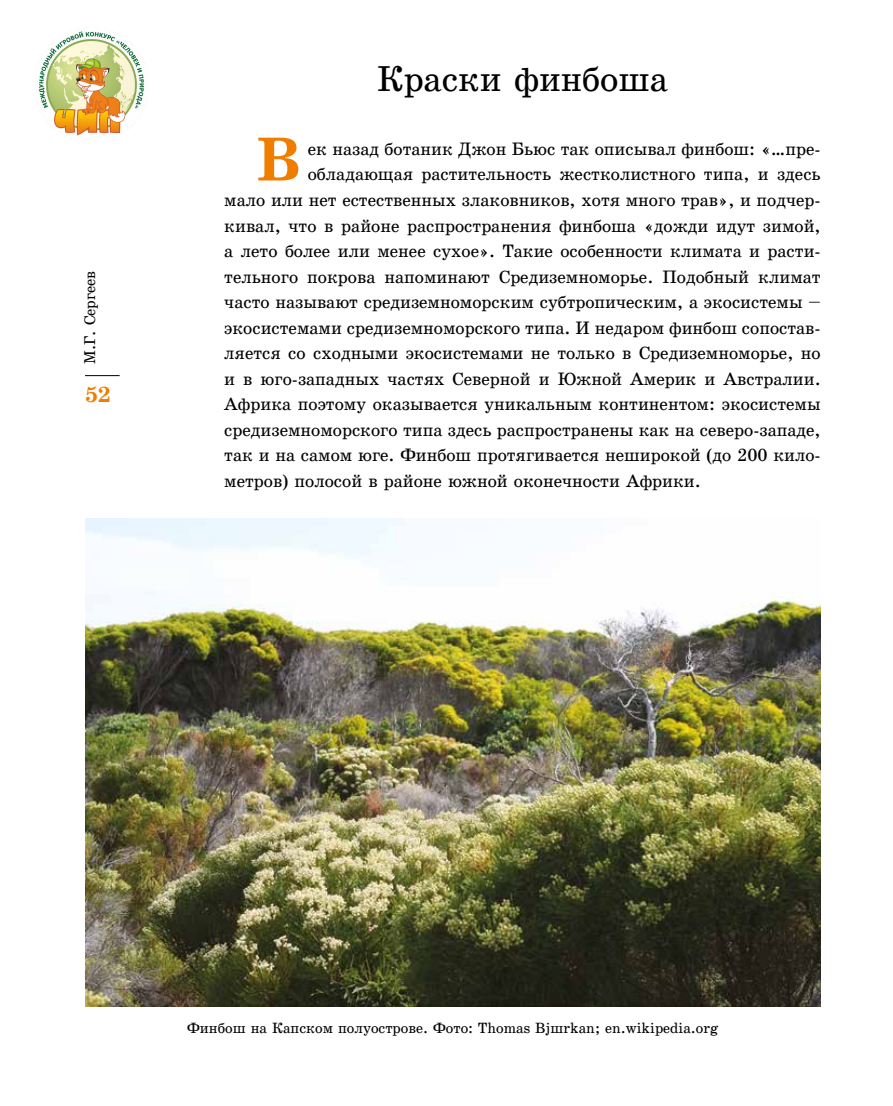
<style>
.page{position:relative;width:893px;height:1106px;background:#fff}
.page>*{position:absolute;margin:0;border:0;box-sizing:border-box;transform-origin:0 0}
.t1{font:700 59.7px "School";color:#ef7d00}
.t2{font:34.5px "School Plain";color:#000}
.t3{font:700 21px "School";color:#ef7d00}
.t4{font:17.25px "School Plain";color:#000}
.t5{font:15px "School Plain";color:#000}
.t6{font:14.25px "School Plain";color:#000}
</style>
<div class="page">
<hr style="left:85px;top:375px;width:35px;height:1px;background:#000">
<img style="left:85px;top:519px;width:736px;height:487px">
<img style="left:34px;top:31px;width:115px;height:105px">
<p class="t5" style="left:81px;top:364px;width:94px;rotate:-90deg">М.Г. Сергеев</p>
<p class="t3" style="left:85px;top:381px;width:27px">52</p>
<h2 class="t2" style="left:377px;top:58px;width:292px">Краски финбоша</h2>
<h1 class="t1" style="left:256px;top:123px;width:45px">В</h1>
<p class="t4" style="left:308px;top:139px;width:514px">ек назад ботаник Джон Бьюс так описывал финбош: «…пре-</p>
<p class="t4" style="left:308px;top:164px;width:514px">обладающая растительность жестколистного типа, и здесь</p>
<p class="t4" style="left:224px;top:190px;width:598px">мало или нет естественных злаковников, хотя много трав», и подчер-</p>
<p class="t4" style="left:224px;top:215px;width:598px">кивал, что в районе распространения финбоша «дожди идут зимой,</p>
<p class="t4" style="left:224px;top:241px;width:598px">а лето более или менее сухое». Такие особенности климата и расти-</p>
<p class="t4" style="left:224px;top:266px;width:598px">тельного покрова напоминают Средиземноморье. Подобный климат</p>
<p class="t4" style="left:224px;top:291px;width:598px">часто называют средиземноморским субтропическим, а экосистемы –</p>
<p class="t4" style="left:224px;top:317px;width:598px">экосистемами средиземноморского типа. И недаром финбош сопостав-</p>
<p class="t4" style="left:224px;top:342px;width:598px">ляется со сходными экосистемами не только в Средиземноморье, но</p>
<p class="t4" style="left:224px;top:368px;width:598px">и в юго-западных частях Северной и Южной Америк и Австралии.</p>
<p class="t4" style="left:224px;top:393px;width:598px">Африка поэтому оказывается уникальным континентом: экосистемы</p>
<p class="t4" style="left:224px;top:419px;width:598px">средиземноморского типа здесь распространены как на северо-западе,</p>
<p class="t4" style="left:224px;top:444px;width:598px">так и на самом юге. Финбош протягивается неширокой (до 200 кило-</p>
<p class="t4" style="left:224px;top:470px;width:478px">метров) полосой в районе южной оконечности Африки.</p>
<p class="t6" style="left:187px;top:1019px;width:533px">Финбош на Капском полуострове. Фото: Thomas Bjшrkan; en.wikipedia.org</p>
</div>
